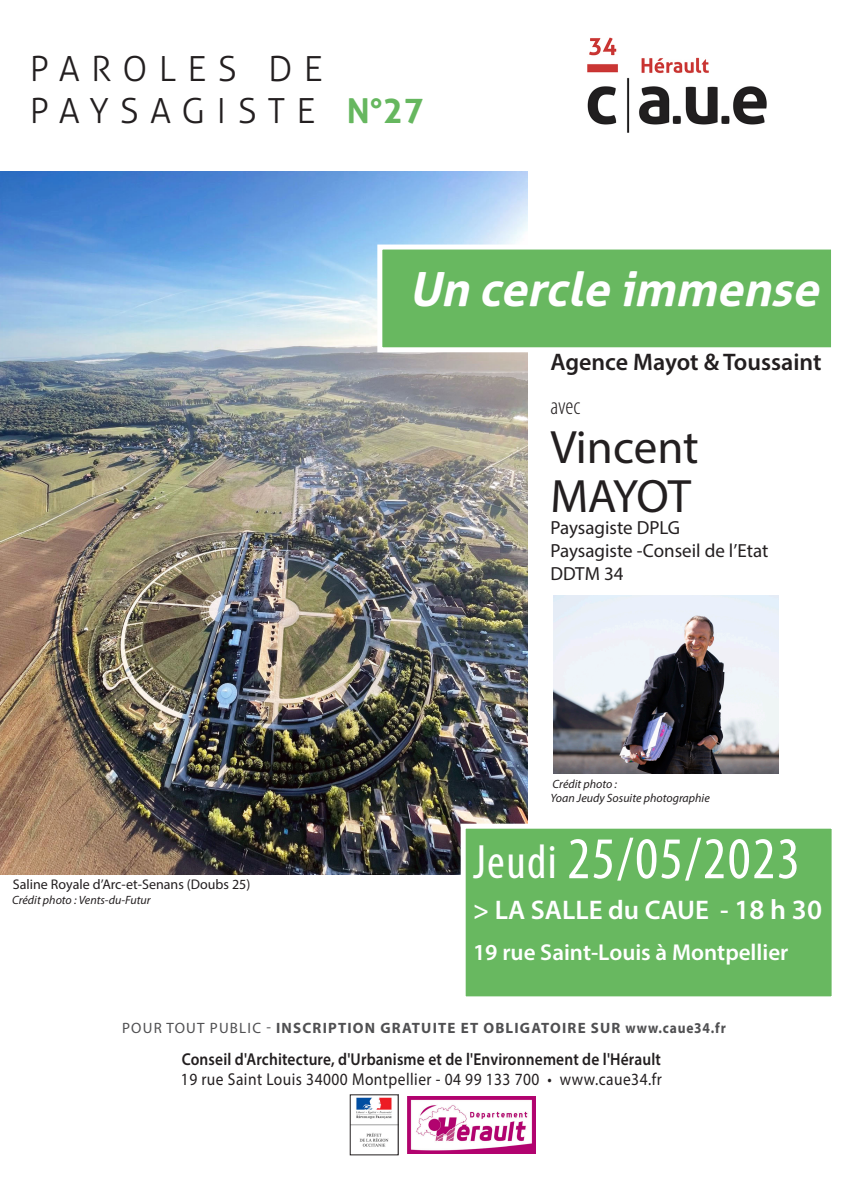
<style>
.page{position:relative;width:842px;height:1191px;background:#fff}
.page>*{position:absolute;margin:0;border:0;box-sizing:border-box;transform-origin:0 0}
.t1{font:condensed 59.5px "Myriad Pro";letter-spacing:.03em;color:#fff}
.t2{font:italic 700 47px "Aller";color:#fff}
.t3{font:47px/49px "Myriad Pro";letter-spacing:-.01em;color:#231f20}
.t4{font:300 34.7px "Aller";letter-spacing:.33em;color:#231f20}
.t5{font:600 27px "Myriad Pro";color:#fff}
.t6{font:600 24px "Myriad Pro";color:#231f20}
.t7{font:300 condensed 24px "Myriad Pro";color:#231f20}
.t8{font:600 23px "Myriad Pro";color:#fff}
.t9{font:19px "Myriad Pro";color:#231f20}
.t10{font:600 17.2px "Myriad Pro";letter-spacing:.01em;color:#231f20;scale:.9 1}
.t11{font:17.2px "Myriad Pro";letter-spacing:.03em;color:#231f20;scale:.9 1}
.t12{font:700 15px "Myriad Pro";letter-spacing:.08em;color:#505052}
.t13{font:14px "Myriad Pro";color:#231f20}
.t14{font:italic 12px "Myriad Pro";color:#231f20}
.s1{font-weight:700;font-size:34.3px;color:#66b75f}
.s2{font-size:48.5px}
.s3{font-size:28px}
.s4{font-weight:400}
</style>
<div class="page">
<img style="left:352px;top:1097px;width:44px;height:50px">
<img style="left:408px;top:1096px;width:128px;height:57px">
<img style="left:587px;top:37px;width:180px;height:95px">
<img style="left:0;top:171px;width:527px;height:703px">
<svg style="left:375px;top:242px;width:456px;height:113px;background:#7dc178"></svg>
<svg style="left:458px;top:821px;width:374px;height:176px;background:#71bb69"></svg>
<img style="left:553px;top:595px;width:225px;height:178px">
<p class="t4" style="left:30px;top:47px;width:294px">PAROLES DE</p>
<p class="t4" style="left:30px;top:88px;width:396px">PAYSAGISTE <span class="s1">N°27</span></p>
<p class="t2" style="left:409px;top:259px;width:423px">Un cercle immense</p>
<p class="t6" style="left:550px;top:347px;width:273px">Agence Mayot &amp; Toussaint</p>
<p class="t7" style="left:550px;top:391px;width:31px">avec</p>
<p class="t3" style="left:550px;top:421px;width:150px">Vincent<br>MAYOT</p>
<p class="t9" style="left:550px;top:516px;width:131px">Paysagiste DPLG</p>
<p class="t9" style="left:550px;top:539px;width:219px">Paysagiste -Conseil de l’Etat</p>
<p class="t9" style="left:550px;top:562px;width:75px">DDTM 34</p>
<p class="t13" style="left:13px;top:876px;width:239px">Saline Royale d’Arc-et-Senans (Doubs 25)</p>
<p class="t14" style="left:12px;top:892px;width:140px">Crédit photo : Vents-du-Futur</p>
<p class="t14" style="left:553px;top:776px;width:66px">Crédit photo :</p>
<p class="t14" style="left:550px;top:791px;width:161px">Yoan Jeudy Sosuite photographie</p>
<p class="t1" style="left:473px;top:822px;width:328px"><span class="s2">Jeudi</span> 25/05/2023</p>
<p class="t5" style="left:473px;top:893px;width:350px">&gt; LA SALLE du CAUE - <span class="s3">18 h 30</span></p>
<p class="t8" style="left:473px;top:938px;width:317px">19 rue Saint-Louis à Montpellier</p>
<p class="t12" style="left:122px;top:1018px;width:605px"><span class="s4">POUR TOUT PUBLIC -</span> INSCRIPTION GRATUITE ET OBLIGATOIRE SUR www.caue34.fr</p>
<p class="t10" style="left:182px;top:1048px;width:534px">Conseil d'Architecture, d'Urbanisme et de l'Environnement de l'Hérault</p>
<p class="t11" style="left:181px;top:1068px;width:536px">19 rue Saint Louis 34000 Montpellier - 04 99 133 700 • www.caue34.fr</p>
</div>
